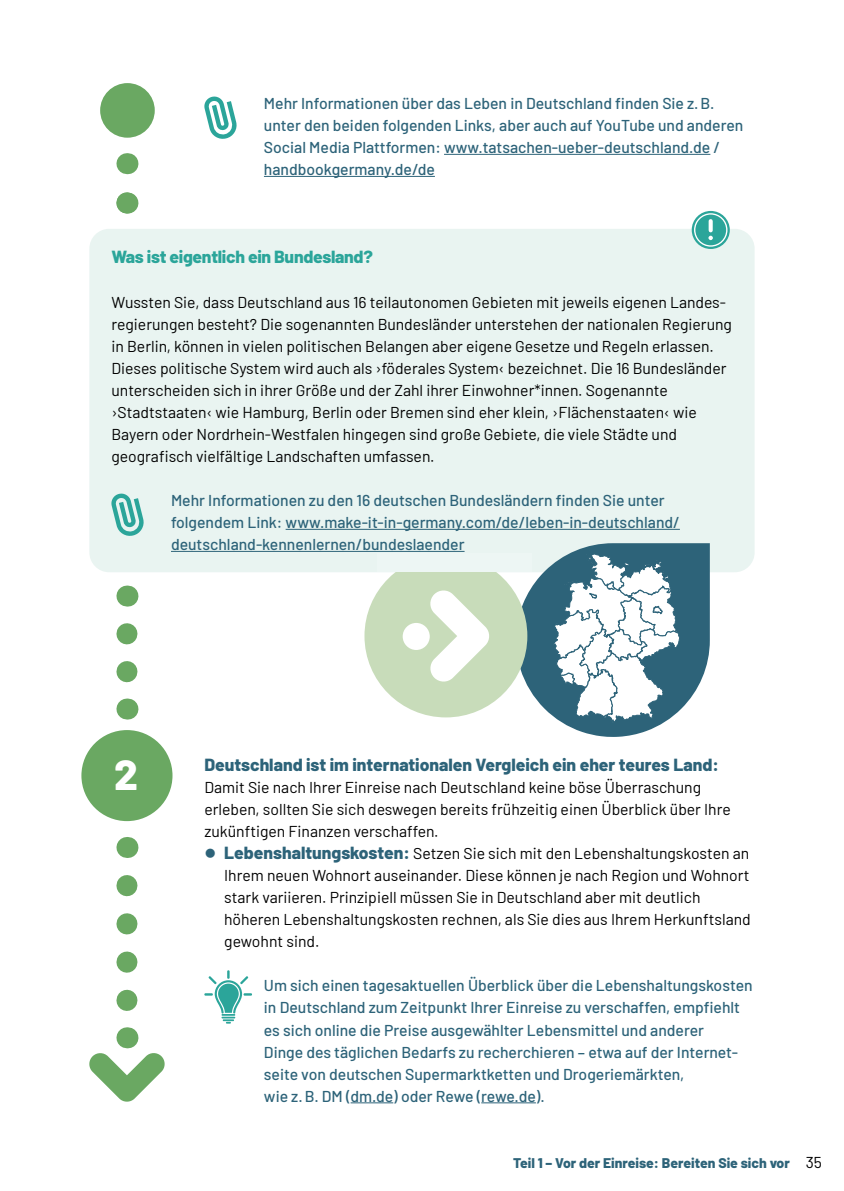
<style>
.page{position:relative;width:844px;height:1191px;background:#fff}
.page>*{position:absolute;margin:0;border:0;box-sizing:border-box;transform-origin:0 0}
.Zahl{font:800 42px "Barlow";color:#fff}
.t1{font:800 17.5px "Barlow";color:#2d6379}
.t2{font:800 17.5px "Barlow";letter-spacing:-.015em;color:#2ba59a}
.t3{font:15.75px/22.1px "Barlow";color:#000}
.Hervorhebung_ohne_Abstand_AN{font:500 15.75px/22.1px "Barlow";color:#2d6379}
.Hervorhebung_AN{font:500 15.75px/22.1px "Barlow";color:#2d6379}
.t4{font:800 14px "Barlow";color:#2d6379}
.s1{font-weight:800;font-size:17.5px;color:#2d6379}
.s2{font-weight:400;font-size:15.75px;color:#000}
</style>
<div class="page">
<hr style="left:444px;top:154px;width:266px;height:1px;background:#2d6379">
<hr style="left:264px;top:176px;width:171px;height:1px;background:#2d6379">
<svg style="left:204px;top:96px;width:33px;height:43px"></svg>
<svg style="left:116px;top:885px;width:21px;height:126px"></svg>
<svg style="left:127px;top:837px;width:1px;height:21px"></svg>
<svg style="left:127px;top:153px;width:1px;height:21px"></svg>
<svg style="left:116px;top:192px;width:21px;height:21px"></svg>
<div style="left:81px;top:730px;width:91px;height:91px;background:#6aa862;border-radius:50%"></div>
<div style="left:100px;top:83px;width:55px;height:55px;background:#6aa862;border-radius:50%"></div>
<div style="left:89px;top:229px;width:665px;height:343px;background:#e9f4f1;border-radius:20px"></div>
<hr style="left:285px;top:529px;width:394px;height:1px;background:#2d6379">
<hr style="left:171px;top:551px;width:293px;height:1px;background:#2d6379">
<svg style="left:111px;top:493px;width:33px;height:43px"></svg>
<svg style="left:691px;top:211px;width:38px;height:38px"></svg>
<svg style="left:694px;top:214px;width:32px;height:32px"></svg>
<div style="left:693px;top:213px;width:34px;height:34px;border:1px solid #fff;border-radius:50%"></div>
<svg style="left:708px;top:221px;width:4px;height:9px"></svg>
<svg style="left:708px;top:236px;width:4px;height:4px"></svg>
<hr style="left:350px;top:1102px;width:43px;height:1px;background:#2d6379">
<hr style="left:481px;top:1102px;width:54px;height:1px;background:#2d6379">
<svg style="left:204px;top:970px;width:48px;height:53px"></svg>
<svg style="left:516px;top:543px;width:193px;height:194px"></svg>
<div style="left:364px;top:554px;width:163px;height:163px;background:#c8dcba;border-radius:50%"></div>
<div style="left:377px;top:553px;width:154px;height:19px;background:#edf6f4"></div>
<svg style="left:116px;top:633px;width:21px;height:50px"></svg>
<svg style="left:127px;top:585px;width:1px;height:21px"></svg>
<svg style="left:127px;top:698px;width:1px;height:21px"></svg>
<svg style="left:89px;top:1027px;width:76px;height:75px"></svg>
<svg style="left:429px;top:590px;width:60px;height:92px"></svg>
<div style="left:402px;top:623px;width:27px;height:27px;background:#fff;border-radius:50%"></div>
<p class="Hervorhebung_ohne_Abstand_AN" style="left:264px;top:91px;width:481px">Mehr Informationen über das Leben in Deutschland finden Sie z.B. unter den beiden folgenden Links, aber auch auf YouTube und anderen Social Media Plattformen: www.tatsachen-ueber-deutschland.de / handbookgermany.de/de</p>
<p class="t2" style="left:111px;top:244px;width:263px">Was ist eigentlich ein Bundesland?</p>
<p class="t3" style="left:111px;top:290px;width:622px">Wussten Sie, dass Deutschland aus 16 teilautonomen Gebieten mit jeweils eigenen Landes&shy;regierungen besteht? Die sogenannten Bundesländer unterstehen der nationalen Regierung in Berlin, können in vielen politischen Belangen aber eigene Gesetze und Regeln erlassen.<br>Dieses politische System wird auch als ›föderales System‹ bezeichnet. Die 16 Bundesländer unterscheiden sich in ihrer Größe und der Zahl ihrer Einwohner*innen. Sogenannte ›Stadtstaaten‹ wie Hamburg, Berlin oder Bremen sind eher klein, ›Flächenstaaten‹ wie Bayern oder Nordrhein-Westfalen hingegen sind große Gebiete, die viele Städte und geografisch vielfältige Landschaften umfassen.</p>
<p class="Hervorhebung_ohne_Abstand_AN" style="left:171px;top:488px;width:510px">Mehr Informationen zu den 16 deutschen Bundesländern finden Sie unter folgendem Link: www.make-it-in-germany.com/de/leben-in-deutschland/ deutschland-kennenlernen/bundeslaender</p>
<p class="Zahl" style="left:114px;top:744px;width:25px">2</p>
<p class="t1" style="left:204px;top:751px;width:516px">Deutschland ist im internationalen Vergleich ein eher teures Land:</p>
<p class="t3" style="left:204px;top:775px;width:527px">Damit Sie nach Ihrer Einreise nach Deutschland keine böse Überraschung erleben, sollten Sie sich deswegen bereits frühzeitig einen Überblick über Ihre zukünftigen Finanzen verschaffen.</p>
<p class="t3" style="left:224px;top:841px;width:528px"><span class="s1">Lebenshaltungskosten:</span> Setzen Sie sich mit den Lebenshaltungskosten an Ihrem neuen Wohnort auseinander. Diese können je nach Region und Wohnort stark variieren. Prinzipiell müssen Sie in Deutschland aber mit deutlich höheren Lebenshaltungskosten rechnen, als Sie dies aus Ihrem Herkunftsland gewohnt sind.</p>
<p class="Hervorhebung_AN" style="left:264px;top:973px;width:490px">Um sich einen tagesaktuellen Überblick über die Lebenshaltungskosten in Deutschland zum Zeitpunkt Ihrer Einreise zu verschaffen, empfiehlt es sich online die Preise ausgewählter Lebensmittel und anderer<br>Dinge des täglichen Bedarfs zu recherchieren – etwa auf der Internet&shy;seite von deutschen Supermarktketten und Drogeriemärkten,<br>wie z.B. DM (dm.de) oder Rewe (rewe.de).</p>
<p class="t4" style="left:513px;top:1152px;width:310px">Teil 1 – Vor der Einreise: Bereiten Sie sich vor <span class="s2">35</span></p>
</div>
